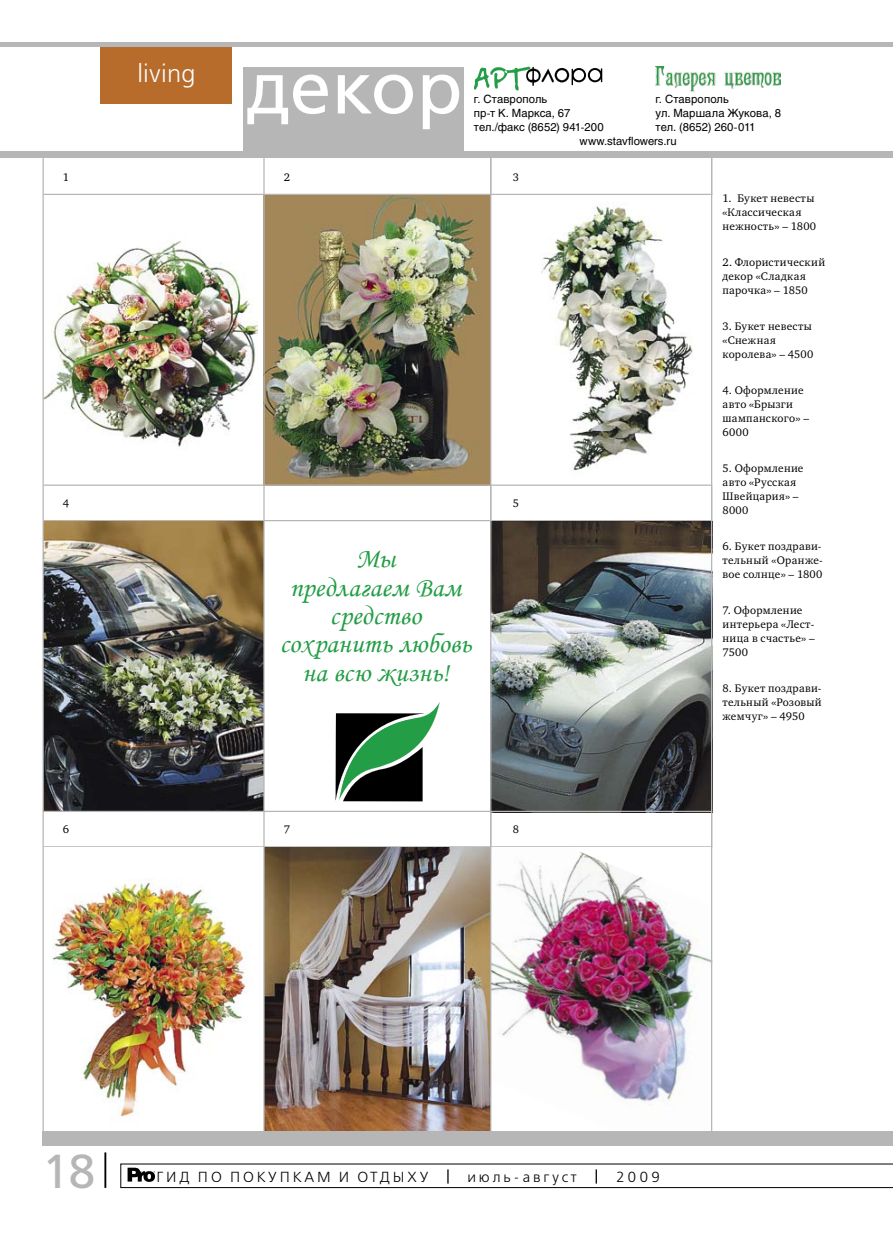
<style>
.page{position:relative;width:893px;height:1234px;background:#fff}
.page>*{position:absolute;margin:0;border:0;box-sizing:border-box;transform-origin:0 0}
.t1{font:75px "Free Set C";letter-spacing:.005em;color:#fff}
.t2{font:47.5px "Free Set C";color:#b6b6b6}
.t3{font:27.5px/28.4px "Monotype Corsiva";letter-spacing:.005em;color:#239d46;text-align:center}
.t4{font:25px "Free Set Light C";letter-spacing:.01em;color:#fff}
.t5{font:14.62px "Free Set Light C";letter-spacing:.2em;color:#000}
.t6{font:11.25px/14.1px "Charter C";letter-spacing:.03em;color:#000}
.t7{font:11.25px/14.1px "Helios";letter-spacing:.005em;color:#000}
</style>
<div class="page">
<hr style="left:44px;top:194px;width:668px;height:1px;background:#b6b6b6">
<hr style="left:44px;top:520px;width:668px;height:1px;background:#b6b6b6">
<hr style="left:44px;top:846px;width:668px;height:1px;background:#b6b6b6">
<hr style="left:104px;top:1152px;width:2px;height:35px;background:#000">
<svg style="left:120px;top:1163px;width:773px;height:24px"></svg>
<div style="left:244px;top:67px;width:220px;height:89px;background:#b6b6b6"></div>
<div style="left:101px;top:47px;width:131px;height:57px;background:#b76c2c"></div>
<img style="left:491px;top:847px;width:220px;height:283px">
<img style="left:53px;top:879px;width:196px;height:243px">
<img style="left:491px;top:195px;width:202px;height:289px">
<img style="left:44px;top:240px;width:213px;height:207px">
<img style="left:265px;top:847px;width:225px;height:283px">
<img style="left:265px;top:195px;width:225px;height:289px">
<img style="left:491px;top:521px;width:220px;height:289px">
<img style="left:44px;top:521px;width:219px;height:289px">
<img style="left:655px;top:67px;width:126px;height:25px">
<svg style="left:474px;top:66px;width:128px;height:24px"></svg>
<svg style="left:336px;top:702px;width:104px;height:99px"></svg>
<hr style="left:0;top:43px;width:893px;height:4px;background:#b6b6b6">
<div style="left:0;top:152px;width:893px;height:6px;background:#b6b6b6"></div>
<div style="left:43px;top:1130px;width:850px;height:14px;background:#b6b6b6"></div>
<hr style="left:711px;top:152px;width:1px;height:987px;background:#b6b6b6">
<hr style="left:263px;top:152px;width:2px;height:985px;background:#b6b6b6">
<hr style="left:490px;top:152px;width:1px;height:985px;background:#b6b6b6">
<hr style="left:44px;top:484px;width:668px;height:1px;background:#b6b6b6">
<hr style="left:43px;top:810px;width:669px;height:1px;background:#b6b6b6">
<hr style="left:43px;top:152px;width:1px;height:985px;background:#b6b6b6">
<h3 class="t4" style="left:138px;top:60px;width:60px">living</h3>
<h1 class="t1" style="left:246px;top:46px;width:218px">декор</h1>
<p class="t7" style="left:474px;top:92px;width:131px">г. Ставрополь<br>пр-т К. Маркса, 67 тел./факс (8652) 941-200</p>
<p class="t7" style="left:656px;top:92px;width:75px">г. Ставрополь</p>
<p class="t7" style="left:656px;top:106px;width:127px">ул. Маршала Жукова, 8</p>
<p class="t7" style="left:656px;top:120px;width:102px">тел. (8652) 260-011</p>
<p class="t7" style="left:580px;top:134px;width:99px">www.stavflowers.ru</p>
<p class="t6" style="left:63px;top:170px;width:8px">1</p>
<p class="t6" style="left:284px;top:170px;width:8px">2</p>
<p class="t6" style="left:513px;top:170px;width:8px">3</p>
<p class="t6" style="left:63px;top:496px;width:8px">4</p>
<p class="t6" style="left:513px;top:496px;width:8px">5</p>
<h3 class="t3" style="left:280px;top:544px;width:193px">Мы<br>предлагаем Вам средство сохранить любовь на всю жизнь!</h3>
<p class="t6" style="left:63px;top:822px;width:8px">6</p>
<p class="t6" style="left:284px;top:822px;width:8px">7</p>
<p class="t6" style="left:513px;top:822px;width:8px">8</p>
<p class="t6" style="left:722px;top:191px;width:95px">1. Букет невесты «Классическая нежность» – 1800</p>
<p class="t6" style="left:722px;top:255px;width:104px">2. Флористический декор «Сладкая парочка» – 1850</p>
<p class="t6" style="left:722px;top:319px;width:92px">3. Букет невесты «Снежная королева» – 4500</p>
<p class="t6" style="left:722px;top:383px;width:88px">4. Оформление авто «Брызги шампанского» –<br>6000</p>
<p class="t6" style="left:722px;top:461px;width:82px">5. Оформление авто «Русская<br>Швейцария» –<br>8000</p>
<p class="t6" style="left:722px;top:539px;width:102px;text-align:justify">6. Букет поздрави&shy;тельный «Оранже&shy;вое солнце» – 1800</p>
<p class="t6" style="left:722px;top:602px;width:94px">7. Оформление интерьера «Лест&shy;ница в счастье» –<br>7500</p>
<p class="t6" style="left:722px;top:680px;width:101px;text-align:justify">8. Букет поздрави&shy;тельный «Розовый жемчуг» – 4950</p>
<h2 class="t2" style="left:43px;top:1145px;width:54px">18</h2>
<p class="t5" style="left:156px;top:1168px;width:274px">ГИ Д ПО ПОКУПКАМ И ОТДЫХУ</p>
<p class="t5" style="left:467px;top:1168px;width:111px">июль-август</p>
<p class="t5" style="left:616px;top:1168px;width:46px">2009</p>
</div>
